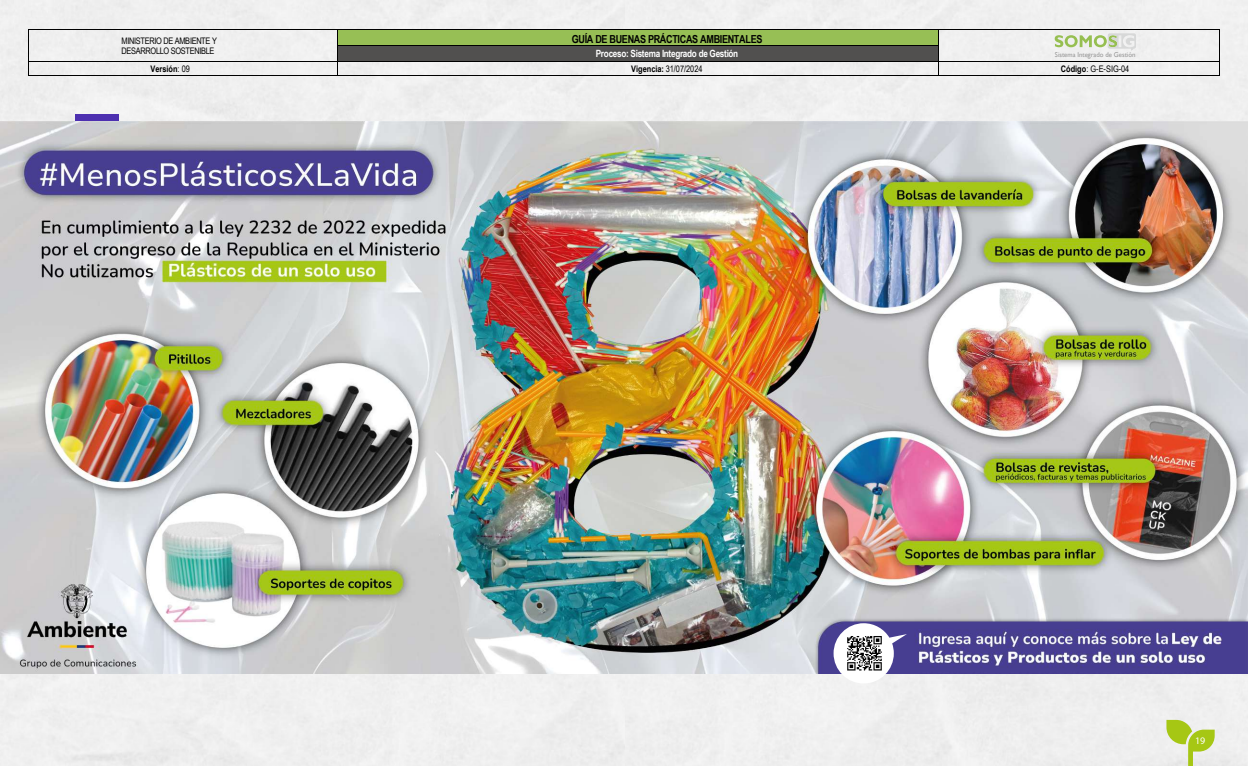
<style>
.page{position:relative;width:1248px;height:766px;background:#fff}
.page>*{position:absolute;margin:0;border:0;box-sizing:border-box;transform-origin:0 0}
.t1{font:700 11px "Arial Narrow";letter-spacing:-.025em;color:#000}
.t2{font:700 10px "Arial Narrow";letter-spacing:-.03em;color:#fff}
.t3{font:10px "Myriad Pro";color:#fff}
.t4{font:9px/10.3px "Arial Narrow";letter-spacing:-.03em;color:#000}
.t5{font:700 9px "Arial Narrow";color:#000}
.t6{font:7px "Gill Sans";color:#989898;scale:.96 1}
.s1{font-weight:400}
.s2{font-weight:700}
</style>
<div class="page">
<div style="left:0;top:0;width:1247px;height:765px;background:#efefef"></div>
<svg style="left:1166px;top:719px;width:48px;height:46px"></svg>
<div style="left:75px;top:114px;width:44px;height:10px;background:#4d30b0"></div>
<img style="left:0;top:122px;width:1247px;height:551px">
<svg style="left:833px;top:623px;width:73px;height:60px"></svg>
<img style="left:845px;top:635px;width:38px;height:36px">
<div style="left:342px;top:30px;width:591px;height:15px;background:#97bf55"></div>
<hr style="left:29px;top:29px;width:308px;height:1px;background:#000">
<hr style="left:337px;top:29px;width:601px;height:1px;background:#000">
<hr style="left:938px;top:29px;width:281px;height:1px;background:#000">
<div style="left:337px;top:46px;width:601px;height:16px;background:#51504f"></div>
<hr style="left:337px;top:45px;width:601px;height:1px;background:#000">
<hr style="left:29px;top:62px;width:308px;height:1px;background:#000">
<hr style="left:337px;top:62px;width:601px;height:1px;background:#000">
<hr style="left:938px;top:62px;width:281px;height:1px;background:#000">
<svg style="left:28px;top:29px;width:1px;height:48px"></svg>
<hr style="left:29px;top:76px;width:308px;height:1px;background:#000">
<svg style="left:337px;top:30px;width:1px;height:46px"></svg>
<hr style="left:337px;top:76px;width:601px;height:1px;background:#000">
<svg style="left:938px;top:30px;width:1px;height:46px"></svg>
<hr style="left:938px;top:76px;width:281px;height:1px;background:#000">
<svg style="left:1219px;top:29px;width:1px;height:48px"></svg>
<svg style="left:1054px;top:33px;width:81px;height:18px"></svg>
<p class="t4" style="left:122px;top:35px;width:97px">MINISTERIO DE AMBIENTE Y<br>DESARROLLO SOSTENIBLE</p>
<p class="t1" style="left:571px;top:31px;width:192px">GUÍA DE BUENAS PRÁCTICAS AMBIENTALES</p>
<p class="t2" style="left:596px;top:46px;width:144px">Proceso: Sistema Integrado de Gestión</p>
<p class="t5" style="left:150px;top:62px;width:41px">Versión<span class="s1">: 09</span></p>
<p class="t4" style="left:631px;top:63px;width:73px"><span class="s2">Vigencia:</span> 31/07/2024</p>
<p class="t6" style="left:1054px;top:50px;width:85px">Sistema Integrado de Gestión</p>
<p class="t4" style="left:1060px;top:63px;width:70px"><span class="s2">Código</span>: G-E-SIG-04</p>
<p class="t3" style="left:1194px;top:734px;width:12px">19</p>
</div>
